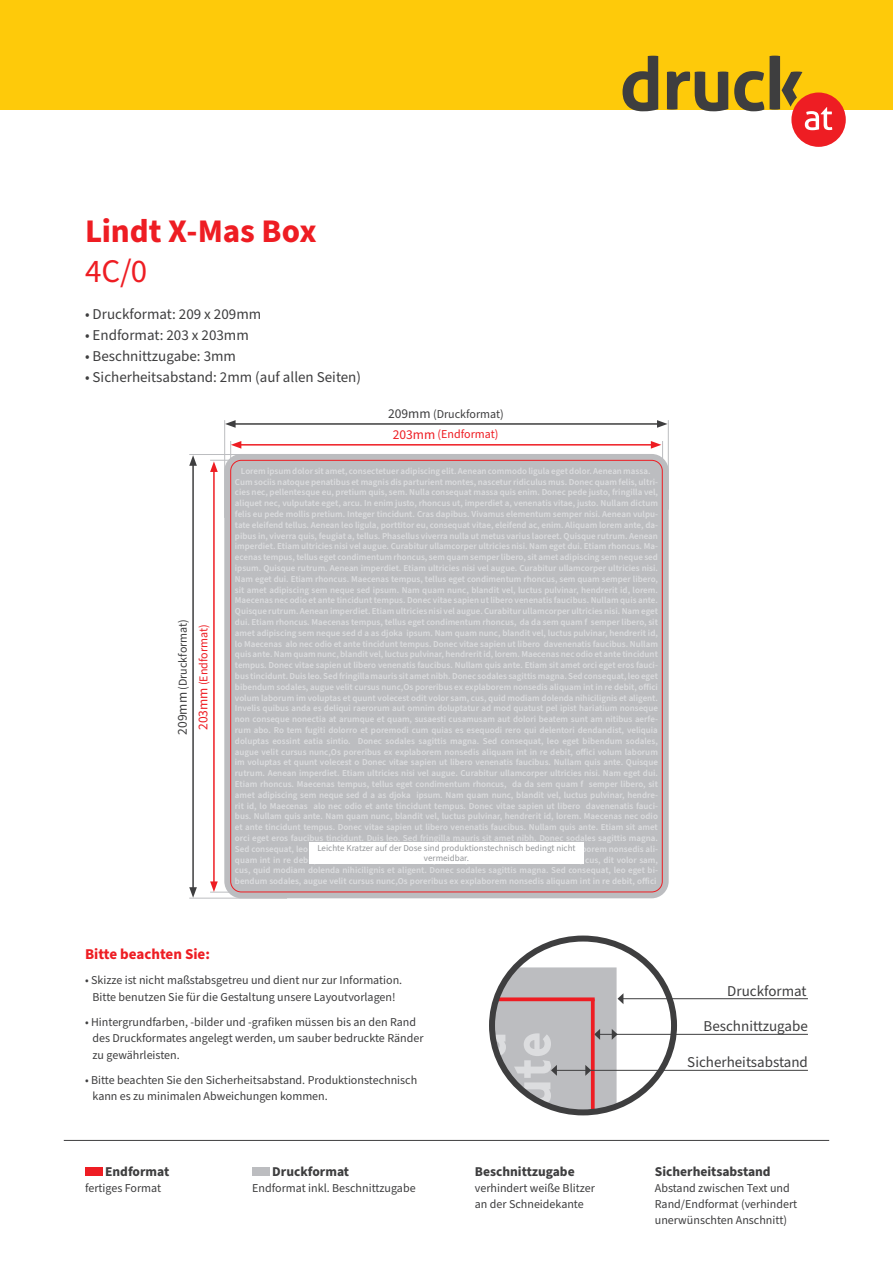
<style>
.page{position:relative;width:893px;height:1263px;background:#fff}
.page>*{position:absolute;margin:0;border:0;box-sizing:border-box;transform-origin:0 0}
.t1{font:700 33px "Source Sans Pro";letter-spacing:-.005em;color:#ee1d23}
.t2{font:33px "Source Sans Pro";color:#ee1d23}
.t3{font:15px "Source Sans Pro";color:#3e3e3f}
.t4{font:700 15px "Source Sans Pro";color:#ee1d23}
.t5{font:700 13.5px "Source Sans Pro";color:#3e3e3f}
.t6{font:12px/16.5px "Source Sans Pro";color:#3e3e3f}
.t7{font:12px "Source Sans Pro";color:#ee1d23}
.t8{font:600 9px/10.8px "Source Sans Pro";color:#dcdddf;text-align:center}
.t9{font:9px/9.3px "Source Sans Pro";color:#939598;text-align:center}
.s1{font-size:13.5px}
</style>
<div class="page">
<div style="left:0;top:0;width:893px;height:109px;background:#feca0a"></div>
<div style="left:252px;top:1167px;width:17px;height:8px;background:#bcbdc0"></div>
<div style="left:85px;top:1167px;width:17px;height:8px;background:#ee1d23"></div>
<hr style="left:64px;top:1140px;width:765px;height:1px;background:#3e3e3f">
<hr style="left:623px;top:998px;width:185px;height:1px;background:#3e3e3f">
<hr style="left:615px;top:1034px;width:193px;height:1px;background:#3e3e3f">
<hr style="left:587px;top:1070px;width:221px;height:1px;background:#3e3e3f">
<svg style="left:492px;top:967px;width:131px;height:145px;background:#c1b9bc"></svg>
<div style="left:489px;top:935px;width:188px;height:180px;border:6px solid #3e3e3f;border-radius:50%"></div>
<div style="left:791px;top:93px;width:55px;height:54px;background:#ee1d23;border-radius:50%"></div>
<svg style="left:622px;top:56px;width:210px;height:74px"></svg>
<hr style="left:668px;top:420px;width:1px;height:90px;background:#bcbdc0">
<hr style="left:662px;top:441px;width:1px;height:48px;background:#bcbdc0">
<hr style="left:230px;top:441px;width:1px;height:64px;background:#bcbdc0">
<hr style="left:224px;top:420px;width:1px;height:98px;background:#bcbdc0">
<hr style="left:239px;top:444px;width:414px;height:2px;background:#ee1d23">
<svg style="left:231px;top:441px;width:10px;height:8px"></svg>
<svg style="left:651px;top:441px;width:10px;height:8px"></svg>
<hr style="left:233px;top:423px;width:426px;height:2px;background:#3e3e3f">
<svg style="left:225px;top:420px;width:11px;height:8px"></svg>
<svg style="left:657px;top:420px;width:10px;height:8px"></svg>
<hr style="left:189px;top:454px;width:90px;height:1px;background:#bcbdc0">
<hr style="left:210px;top:460px;width:48px;height:1px;background:#bcbdc0">
<hr style="left:210px;top:892px;width:64px;height:1px;background:#bcbdc0">
<hr style="left:189px;top:898px;width:98px;height:1px;background:#bcbdc0">
<hr style="left:213px;top:470px;width:2px;height:414px;background:#ee1d23">
<svg style="left:210px;top:881px;width:8px;height:11px"></svg>
<svg style="left:210px;top:461px;width:8px;height:11px"></svg>
<hr style="left:192px;top:463px;width:2px;height:426px;background:#3e3e3f">
<svg style="left:189px;top:887px;width:8px;height:11px"></svg>
<svg style="left:189px;top:455px;width:8px;height:11px"></svg>
<div style="left:224px;top:454px;width:445px;height:444px;background:#bcbdc0;border-radius:17px"></div>
<div style="left:309px;top:842px;width:275px;height:22px;background:#fff"></div>
<h1 class="t1" style="left:85px;top:209px;width:233px">Lindt X-Mas Box</h1>
<h1 class="t2" style="left:85px;top:249px;width:64px">4C/0</h1>
<h2 class="t3" style="left:85px;top:304px;width:178px">• Druckformat: 209 x 209mm</h2>
<h2 class="t3" style="left:85px;top:325px;width:165px">• Endformat: 203 x 203mm</h2>
<h2 class="t3" style="left:85px;top:346px;width:153px">• Beschnittzugabe: 3mm</h2>
<h2 class="t3" style="left:85px;top:367px;width:278px">• Sicherheitsabstand: 2mm (auf allen Seiten)</h2>
<h3 class="t6" style="left:388px;top:406px;width:117px"><span class="s1">209mm</span> (Druckformat)</h3>
<h3 class="t7" style="left:393px;top:426px;width:107px"><span class="s1">203mm</span> (Endformat)</h3>
<h3 class="t6" style="left:175px;top:735px;width:117px;rotate:-90deg"><span class="s1">209mm</span> (Druckformat)</h3>
<h3 class="t7" style="left:196px;top:730px;width:107px;rotate:-90deg"><span class="s1">203mm</span> (Endformat)</h3>
<p class="t8" style="left:235px;top:466px;width:425px">Lorem ipsum dolor sit amet, consectetuer adipiscing elit. Aenean commodo ligula eget dolor. Aenean massa.<br>Cum sociis natoque penatibus et magnis dis parturient montes, nascetur ridiculus mus. Donec quam felis, ultri&shy;cies nec, pellentesque eu, pretium quis, sem. Nulla consequat massa quis enim. Donec pede justo, fringilla vel, aliquet nec, vulputate eget, arcu. In enim justo, rhoncus ut, imperdiet a, venenatis vitae, justo. Nullam dictum felis eu pede mollis pretium. Integer tincidunt. Cras dapibus. Vivamus elementum semper nisi. Aenean vulpu&shy;tate eleifend tellus. Aenean leo ligula, porttitor eu, consequat vitae, eleifend ac, enim. Aliquam lorem ante, da&shy;pibus in, viverra quis, feugiat a, tellus. Phasellus viverra nulla ut metus varius laoreet. Quisque rutrum. Aenean imperdiet. Etiam ultricies nisi vel augue. Curabitur ullamcorper ultricies nisi. Nam eget dui. Etiam rhoncus. Ma&shy;ecenas tempus, tellus eget condimentum rhoncus, sem quam semper libero, sit amet adipiscing sem neque sed ipsum. Quisque rutrum. Aenean imperdiet. Etiam ultricies nisi vel augue. Curabitur ullamcorper ultricies nisi.<br>Nam eget dui. Etiam rhoncus. Maecenas tempus, tellus eget condimentum rhoncus, sem quam semper libero, sit amet adipiscing sem neque sed ipsum. Nam quam nunc, blandit vel, luctus pulvinar, hendrerit id, lorem.<br>Maecenas nec odio et ante tincidunt tempus. Donec vitae sapien ut libero venenatis faucibus. Nullam quis ante.<br>Quisque rutrum. Aenean imperdiet. Etiam ultricies nisi vel augue. Curabitur ullamcorper ultricies nisi. Nam eget dui. Etiam rhoncus. Maecenas tempus, tellus eget condimentum rhoncus, da da sem quam f semper libero, sit amet adipiscing sem neque sed d a as djoka ipsum. Nam quam nunc, blandit vel, luctus pulvinar, hendrerit id, lo Maecenas alo nec odio et ante tincidunt tempus. Donec vitae sapien ut libero davenenatis faucibus. Nullam quis ante. Nam quam nunc, blandit vel, luctus pulvinar, hendrerit id, lorem. Maecenas nec odio et ante tincidunt tempus. Donec vitae sapien ut libero venenatis faucibus. Nullam quis ante. Etiam sit amet orci eget eros fauci&shy;bus tincidunt. Duis leo. Sed fringilla mauris sit amet nibh. Donec sodales sagittis magna. Sed consequat, leo eget bibendum sodales, augue velit cursus nunc,Os poreribus ex explaborem nonsedis aliquam int in re debit, offici volum laborum im voluptas et quunt volecest odit volor sam, cus, quid modiam dolenda nihicilignis et aligent.<br>Invelis quibus anda es deliqui raerorum aut omnim doluptatur ad mod quatust pel ipist hariatium nonseque non conseque nonectia at arumque et quam, susaesti cusamusam aut dolori beatem sunt am nitibus aerfe&shy;rum abo. Ro tem fugiti dolorro et poremodi cum quias es esequodi rero qui delentori dendandist, veliquia doluptas eossint eatia sintio. Donec sodales sagittis magna. Sed consequat, leo eget bibendum sodales, augue velit cursus nunc,Os poreribus ex explaborem nonsedis aliquam int in re debit, offici volum laborum im voluptas et quunt volecest o Donec vitae sapien ut libero venenatis faucibus. Nullam quis ante. Quisque rutrum. Aenean imperdiet. Etiam ultricies nisi vel augue. Curabitur ullamcorper ultricies nisi. Nam eget dui.<br>Etiam rhoncus. Maecenas tempus, tellus eget condimentum rhoncus, da da sem quam f semper libero, sit amet adipiscing sem neque sed d a as djoka ipsum. Nam quam nunc, blandit vel, luctus pulvinar, hendre&shy;rit id, lo Maecenas alo nec odio et ante tincidunt tempus. Donec vitae sapien ut libero davenenatis fauci&shy;bus. Nullam quis ante. Nam quam nunc, blandit vel, luctus pulvinar, hendrerit id, lorem. Maecenas nec odio et ante tincidunt tempus. Donec vitae sapien ut libero venenatis faucibus. Nullam quis ante. Etiam sit amet orci eget eros faucibus tincidunt. Duis leo. Sed fringilla mauris sit amet nibh. Donec sodales sagittis magna.<br>Sed consequat, leo eget bib ndum sodales, augue velit cursus nunc,Os poreribus ex explaborem nonsedis ali-</p>
<p class="t8" style="left:235px;top:865px;width:425px;text-align:left">cus, quid modiam dolenda nihicilignis et aligent. Donec sodales sagittis magna. Sed consequat, leo eget bi&shy;bendum sodales, augue velit cursus nunc,Os poreribus ex explaborem nonsedis aliquam int in re debit, offici</p>
<p class="t9" style="left:317px;top:844px;width:260px">Leichte Kratzer auf der Dose sind produktionstechnisch bedingt nicht vermeidbar.</p>
<h2 class="t4" style="left:85px;top:944px;width:126px">Bitte beachten Sie:</h2>
<h3 class="t6" style="left:85px;top:972px;width:319px;text-align:center">• Skizze ist nicht maßstabsgetreu und dient nur zur Information.<br>Bitte benutzen Sie für die Gestaltung unsere Layoutvorlagen!</h3>
<h3 class="t6" style="left:93px;top:1014px;width:332px;text-indent:-8px">• Hintergrundfarben, -bilder und -grafiken müssen bis an den Rand des Druckformates angelegt werden, um sauber bedruckte Ränder zu gewährleisten.</h3>
<h3 class="t6" style="left:93px;top:1072px;width:326px;text-indent:-8px">• Bitte beachten Sie den Sicherheitsabstand. Produktionstechnisch kann es zu minimalen Abweichungen kommen.</h3>
<h2 class="t3" style="left:727px;top:981px;width:81px">Druckformat</h2>
<h2 class="t3" style="left:704px;top:1016px;width:106px">Beschnittzugabe</h2>
<h2 class="t3" style="left:687px;top:1052px;width:122px">Sicherheitsabstand</h2>
<h3 class="t5" style="left:105px;top:1162px;width:66px">Endformat</h3>
<h3 class="t6" style="left:85px;top:1180px;width:78px">fertiges Format</h3>
<h3 class="t5" style="left:272px;top:1162px;width:78px">Druckformat</h3>
<h3 class="t6" style="left:252px;top:1180px;width:165px">Endformat inkl. Beschnittzugabe</h3>
<h3 class="t5" style="left:475px;top:1162px;width:101px">Beschnittzugabe</h3>
<h3 class="t6" style="left:475px;top:1180px;width:122px;line-height:15.8px">verhindert weiße Blitzer an der Schneidekante</h3>
<h3 class="t5" style="left:655px;top:1162px;width:117px">Sicherheitsabstand</h3>
<h3 class="t6" style="left:655px;top:1180px;width:144px;line-height:15.8px">Abstand zwischen Text und<br>Rand/Endformat (verhindert unerwünschten Anschnitt)</h3>
</div>
